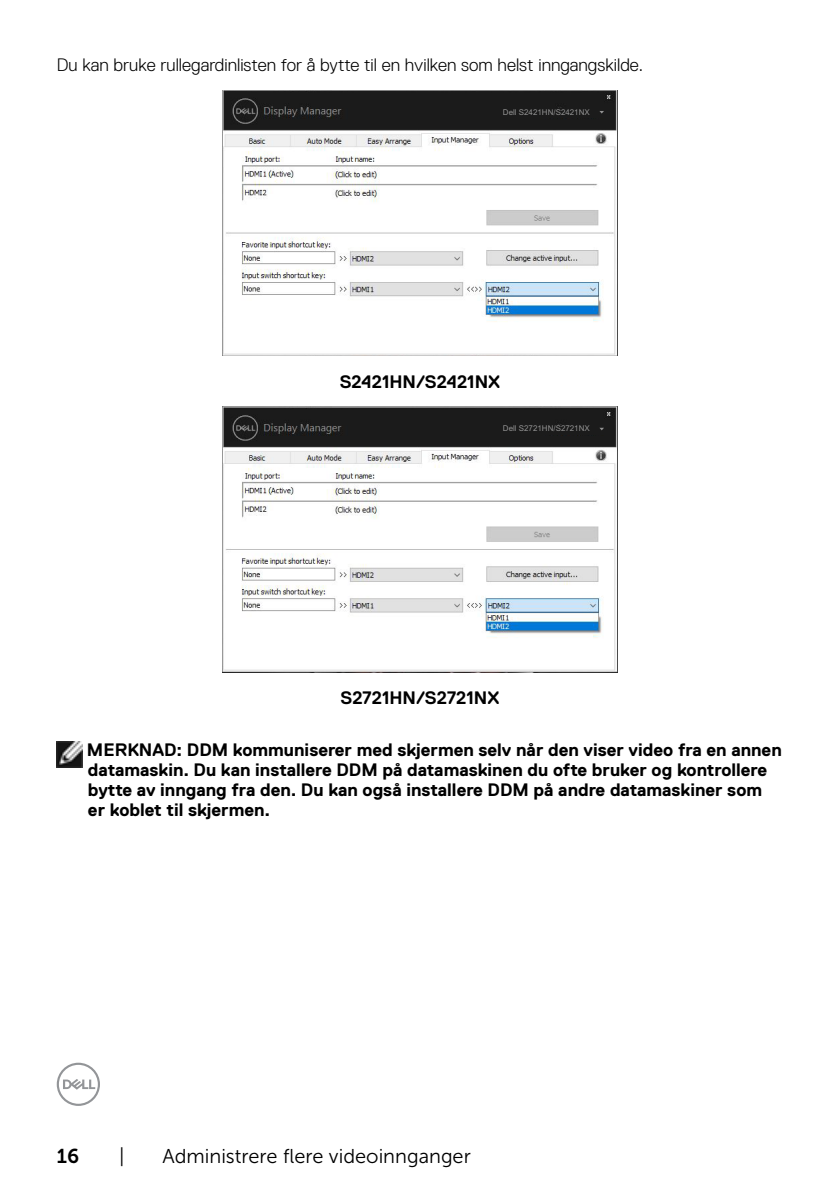
<style>
.page{position:relative;width:840px;height:1191px;background:#fff}
.page>*{position:absolute;margin:0;border:0;box-sizing:border-box;transform-origin:0 0}
.t1{font:20px "Museo Sans For Dell 300";color:#000}
.t2{font:20px "Museo Sans For Dell 700";color:#000}
.t3{font:700 18px/20px "Dell Replica";color:#000}
.t4{font:300 18px "Dell Replica";color:#000}
.t5{font:8px "Arial";color:#939393}
</style>
<div class="page">
<svg style="left:57px;top:1062px;width:43px;height:44px"></svg>
<img style="left:223px;top:90px;width:393px;height:266px">
<div style="left:519px;top:108px;width:86px;height:10px;background:#1b1b1b"></div>
<img style="left:223px;top:407px;width:393px;height:265px">
<div style="left:519px;top:425px;width:86px;height:9px;background:#1b1b1b"></div>
<img style="left:57px;top:741px;width:25px;height:26px">
<p class="t4" style="left:57px;top:55px;width:587px">Du kan bruke rullegardinlisten for å bytte til en hvilken som helst inngangskilde.</p>
<p class="t5" style="left:502px;top:107px;width:88px">Dell S2421HN/S2421NX</p>
<p class="t3" style="left:339px;top:371px;width:162px">S2421HN/S2421NX</p>
<p class="t5" style="left:502px;top:424px;width:88px">Dell S2721HN/S2721NX</p>
<p class="t3" style="left:340px;top:688px;width:160px">S2721HN/S2721NX</p>
<p class="t3" style="left:87px;top:739px;width:696px">MERKNAD: DDM kommuniserer med skjermen selv når den viser video fra en annen datamaskin. Du kan installere DDM på datamaskinen du ofte bruker og kontrollere bytte av inngang fra den. Du kan også installere DDM på andre datamaskiner som er koblet til skjermen.</p>
<p class="t2" style="left:57px;top:1144px;width:24px">16</p>
<p class="t1" style="left:119px;top:1145px;width:7px">|</p>
<p class="t1" style="left:162px;top:1145px;width:310px">Administrere flere videoinnganger</p>
</div>
